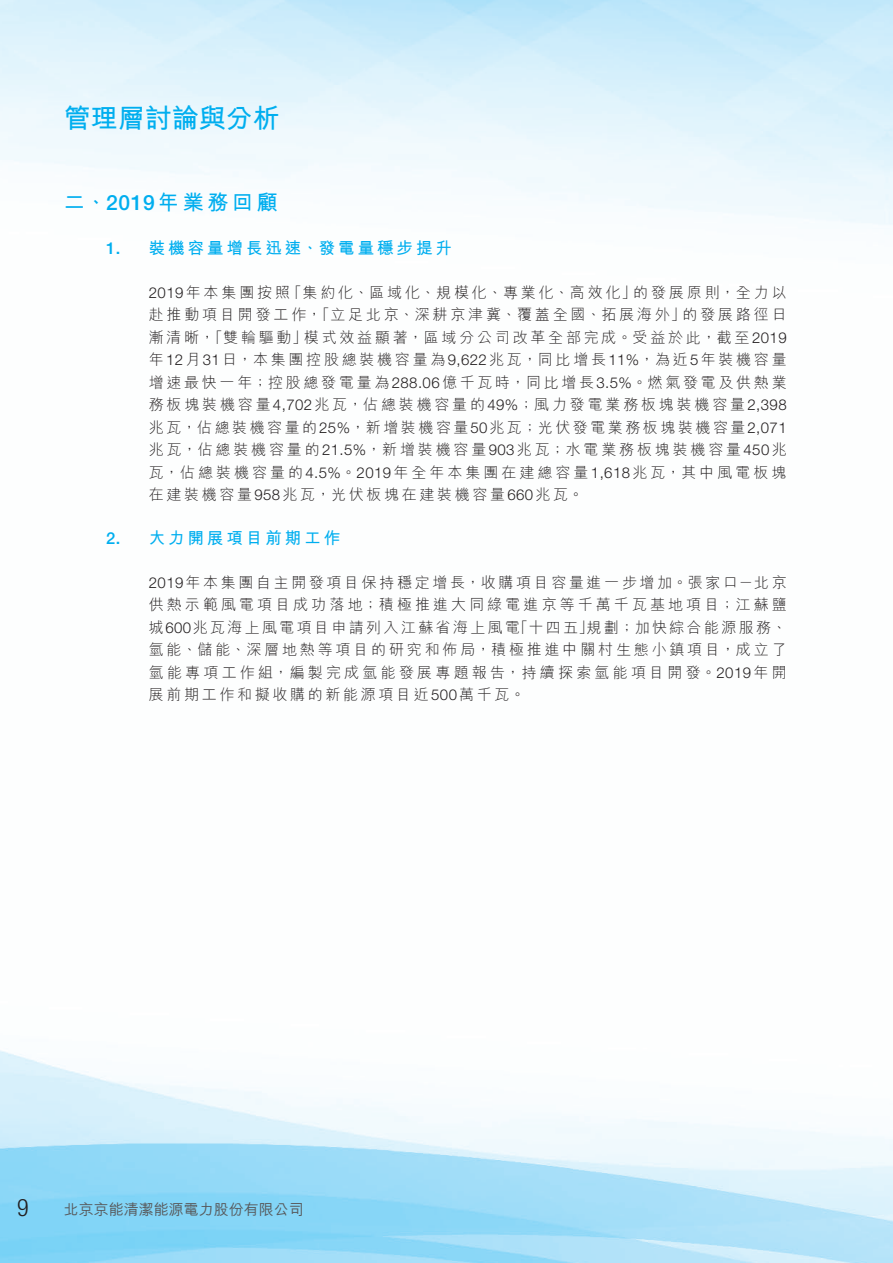
<style>
.page{position:relative;width:893px;height:1263px;background:#fff}
.page>*{position:absolute;margin:0;border:0;box-sizing:border-box;transform-origin:0 0}
.t1{font:700 27px "M Hei HK";color:#00aeef}
.t2{font:300 condensed 24px "Helvetica Neue LT Std";color:#231f20}
._01_Heading_1{font:700 21px "M Hei HK";letter-spacing:.18em;color:#00aeef}
._02_Heading_2{font:700 16.5px "M Hei HK";letter-spacing:.18em;color:#00aeef}
._02_Heading_2-2{font:500 16.5px "Helvetica Neue LT Std";color:#00aeef}
._00_Body_text{font:300 15px/22.5px "M Hei HK";letter-spacing:.185em;color:#231f20}
.t3{font:500 15px "M Hei HK";color:#57585a}
.s1{font-family:"Helvetica Neue LT Std";font-weight:500}
.s2{font-family:"Helvetica Neue LT Std"}
</style>
<div class="page">
<h1 class="t1" style="left:64px;top:98px;width:217px">管理層討論與分析</h1>
<p class="_01_Heading_1" style="left:64px;top:187px;width:216px">二、<span class="s1">2019</span>年業務回顧</p>
<p class="_02_Heading_2" style="left:149px;top:236px;width:305px">裝機容量增長迅速、發電量穩步提升</p>
<p class="_02_Heading_2-2" style="left:106px;top:238px;width:16px">1.</p>
<p class="_02_Heading_2-2" style="left:106px;top:528px;width:16px">2.</p>
<p class="_00_Body_text" style="left:287px;top:281px;width:351px">「集約化、區域化、規模化、專業化、高效化」</p>
<p class="_00_Body_text" style="left:149px;top:281px;width:143px"><span class="s2">2019</span>年本集團按照</p>
<p class="_00_Body_text" style="left:633px;top:281px;width:155px">的發展原則，全力以</p>
<p class="_00_Body_text" style="left:304px;top:303px;width:484px;text-indent:-155px">赴推動項目開發工作「，立足北京、深耕京津冀、覆蓋全國、拓展海外」<br>模式效益顯著，區域分公司改革全部完成。受益於此，截至<span class="s2">2019</span></p>
<p class="_00_Body_text" style="left:683px;top:303px;width:106px">的發展路徑日</p>
<p class="_00_Body_text" style="left:149px;top:326px;width:639px">漸清晰「，雙輪驅動」<br>年<span class="s2">12</span>月<span class="s2">31</span>日，本集團控股總裝機容量為<span class="s2">9,622</span>兆瓦，同比增長<span class="s2">11%</span>，為近<span class="s2">5</span>年裝機容量增速最快一年；控股總發電量為<span class="s2">288.06</span>億千瓦時，同比增長<span class="s2">3.5%</span>。燃氣發電及供熱業務板塊裝機容量<span class="s2">4,702</span>兆瓦，佔總裝機容量的<span class="s2">49%</span>；風力發電業務板塊裝機容量<span class="s2">2,398</span>兆瓦，佔總裝機容量的<span class="s2">25%</span>，新增裝機容量<span class="s2">50</span>兆瓦；光伏發電業務板塊裝機容量<span class="s2">2,071</span>兆瓦，佔總裝機容量的<span class="s2">21.5%</span>，新增裝機容量<span class="s2">903</span>兆瓦；水電業務板塊裝機容量<span class="s2">450</span>兆瓦，佔總裝機容量的<span class="s2">4.5%</span>。<span class="s2">2019</span>年全年本集團在建總容量<span class="s2">1,618</span>兆瓦，其中風電板塊在建裝機容量<span class="s2">958</span>兆瓦，光伏板塊在建裝機容量<span class="s2">660</span>兆瓦。</p>
<p class="_02_Heading_2" style="left:149px;top:526px;width:193px">大力開展項目前期工作</p>
<p class="_00_Body_text" style="left:149px;top:571px;width:639px;text-align:right"><span class="s2">2019</span>年本集團自主開發項目保持穩定增長，收購項目容量進一步增加。張家口－北京供熱示範風電項目成功落地；積極推進大同綠電進京等千萬千瓦基地項目；江蘇鹽規劃；加快綜合能源服務、</p>
<p class="_00_Body_text" style="left:149px;top:616px;width:639px">城<span class="s2">600</span>兆瓦海上風電項目申請列入江蘇省海上風電<br>氫能、儲能、深層地熱等項目的研究和佈局，積極推進中關村生態小鎮項目，成立了氫能專項工作組，編製完成氫能發展專題報告，持續探索氫能項目開發。<span class="s2">2019</span>年開展前期工作和擬收購的新能源項目近<span class="s2">500</span>萬千瓦。</p>
<p class="_00_Body_text" style="left:513px;top:616px;width:82px">「十四五」</p>
<h2 class="t2" style="left:17px;top:1194px;width:13px">9</h2>
<p class="t3" style="left:64px;top:1199px;width:241px">北京京能清潔能源電力股份有限公司</p>
</div>
